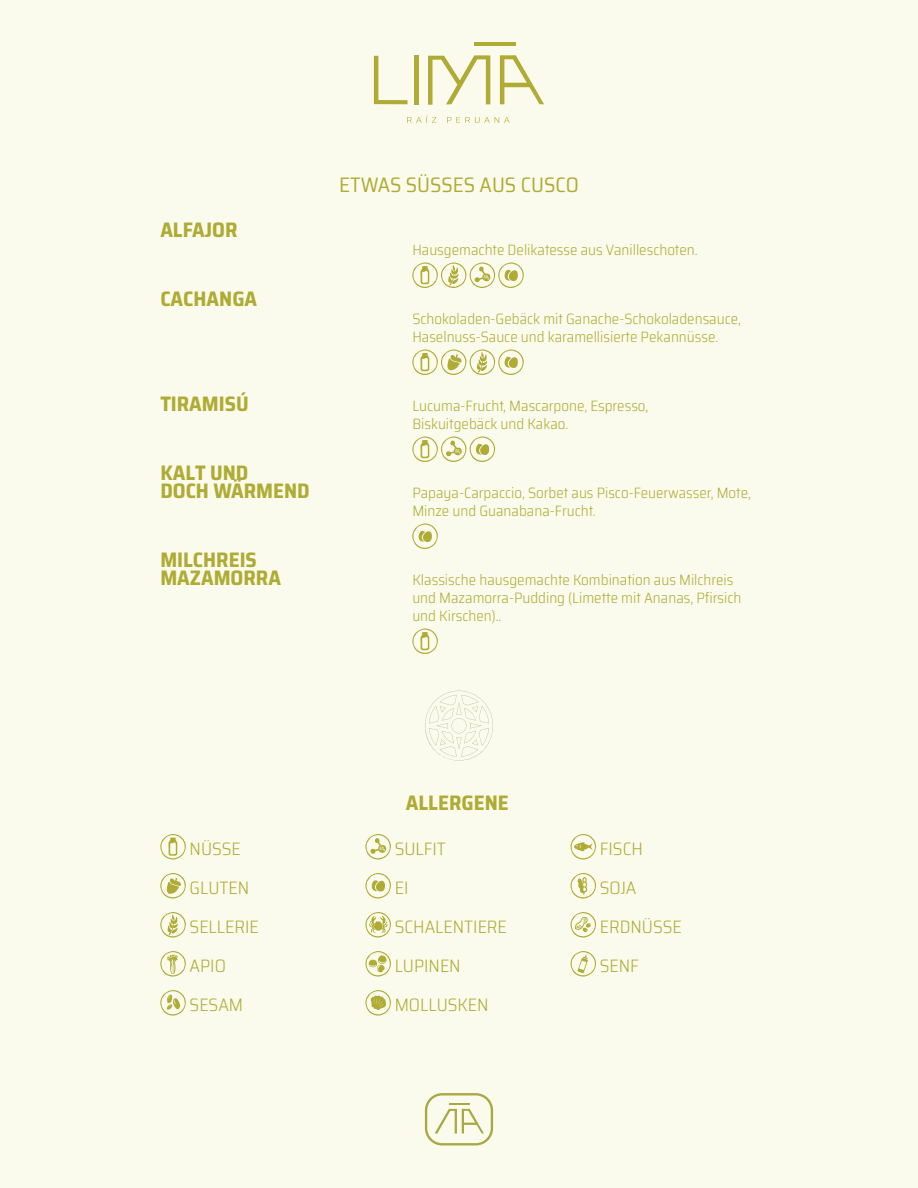
<style>
.page{position:relative;width:918px;height:1188px;background:#fafbec}
.page>*{position:absolute;margin:0;border:0;box-sizing:border-box;transform-origin:0 0}
.t1{font:700 semi-condensed 21px/18px "Saira";color:#afab35}
.t2{font:semi-condensed 21px "Saira";color:#afab35}
.t3{font:300 semi-condensed 18px/39px "Saira";color:#afab35}
.t4{font:300 semi-condensed 15px/18px "Saira";color:#afab35}
</style>
<div class="page">
<svg style="left:374px;top:56px;width:34px;height:48px"></svg>
<div style="left:414px;top:55px;width:5px;height:49px;background:#afab35"></div>
<svg style="left:428px;top:55px;width:62px;height:50px"></svg>
<svg style="left:500px;top:55px;width:44px;height:49px"></svg>
<hr style="left:474px;top:43px;width:42px;height:3px;background:#afab35">
<svg style="left:407px;top:115px;width:29px;height:8px"></svg>
<svg style="left:447px;top:117px;width:63px;height:6px"></svg>
<svg style="left:425px;top:1093px;width:68px;height:52px"></svg>
<svg style="left:412px;top:262px;width:112px;height:26px"></svg>
<svg style="left:412px;top:349px;width:112px;height:26px"></svg>
<svg style="left:412px;top:436px;width:83px;height:26px"></svg>
<svg style="left:412px;top:523px;width:26px;height:26px"></svg>
<svg style="left:412px;top:628px;width:26px;height:26px"></svg>
<svg style="left:425px;top:691px;width:68px;height:70px"></svg>
<svg style="left:160px;top:834px;width:26px;height:26px"></svg>
<svg style="left:160px;top:873px;width:26px;height:26px"></svg>
<svg style="left:160px;top:912px;width:26px;height:26px"></svg>
<svg style="left:160px;top:951px;width:26px;height:26px"></svg>
<svg style="left:160px;top:990px;width:26px;height:26px"></svg>
<svg style="left:365px;top:834px;width:26px;height:26px"></svg>
<svg style="left:365px;top:873px;width:26px;height:26px"></svg>
<svg style="left:365px;top:912px;width:26px;height:26px"></svg>
<svg style="left:365px;top:951px;width:26px;height:26px"></svg>
<svg style="left:365px;top:990px;width:26px;height:26px"></svg>
<svg style="left:571px;top:834px;width:25px;height:26px"></svg>
<svg style="left:571px;top:873px;width:25px;height:26px"></svg>
<svg style="left:571px;top:912px;width:25px;height:26px"></svg>
<svg style="left:571px;top:951px;width:25px;height:26px"></svg>
<h1 class="t1" style="left:160px;top:221px;width:79px">ALFAJOR</h1>
<h1 class="t1" style="left:160px;top:290px;width:98px">CACHANGA</h1>
<h1 class="t2" style="left:339px;top:169px;width:241px">ETWAS SÜSSES AUS CUSCO</h1>
<p class="t4" style="left:412px;top:240px;width:287px">Hausgemachte Delikatesse aus Vanilleschoten.</p>
<p class="t4" style="left:412px;top:309px;width:330px">Schokoladen-Gebäck mit Ganache-Schokoladensauce,<br>Haselnuss-Sauce und karamellisierte Pekannüsse.</p>
<h1 class="t1" style="left:160px;top:395px;width:90px">TIRAMISÚ</h1>
<p class="t4" style="left:412px;top:396px;width:238px">Lucuma-Frucht, Mascarpone, Espresso,<br>Biskuitgebäck und Kakao.</p>
<h1 class="t1" style="left:160px;top:464px;width:151px">KALT UND<br>DOCH WÄRMEND</h1>
<p class="t4" style="left:412px;top:483px;width:340px">Papaya-Carpaccio, Sorbet aus Pisco-Feuerwasser, Mote,<br>Minze und Guanabana-Frucht.</p>
<h1 class="t1" style="left:160px;top:551px;width:122px">MILCHREIS<br>MAZAMORRA</h1>
<p class="t4" style="left:412px;top:570px;width:331px">Klassische hausgemachte Kombination aus Milchreis und Mazamorra-Pudding (Limette mit Ananas, Pfirsich und Kirschen)..</p>
<h1 class="t1" style="left:406px;top:794px;width:105px">ALLERGENE</h1>
<p class="t3" style="left:190px;top:829px;width:71px">NÜSSE<br>GLUTEN<br>SELLERIE<br>APIO<br>SESAM</p>
<p class="t3" style="left:395px;top:829px;width:114px">SULFIT<br>EI<br>SCHALENTIERE<br>LUPINEN<br>MOLLUSKEN</p>
<p class="t3" style="left:600px;top:829px;width:83px">FISCH<br>SOJA<br>ERDNÜSSE<br>SENF</p>
</div>
